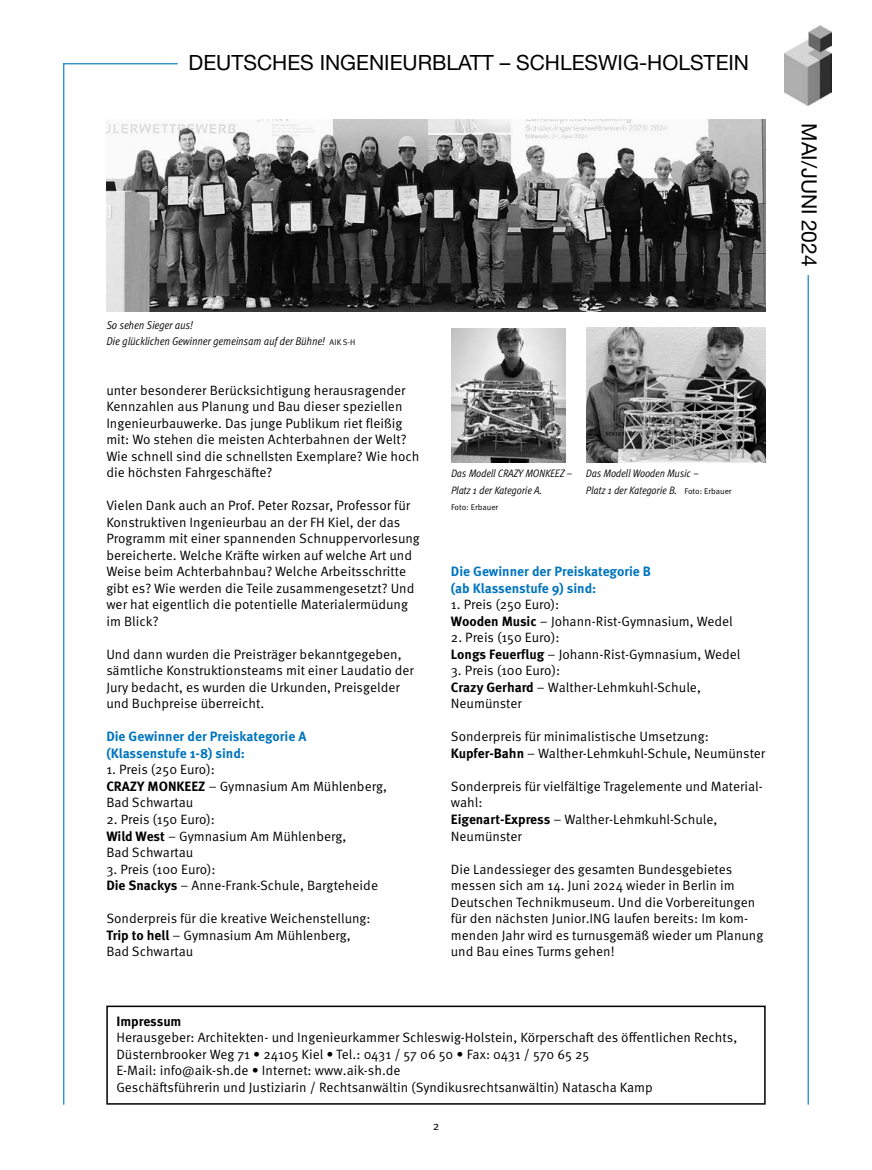
<style>
.page{position:relative;width:872px;height:1170px;background:#fff}
.page>*{position:absolute;margin:0;border:0;box-sizing:border-box;transform-origin:0 0}
.t1{font:21px "Helvetica Neue LT Std";color:#000}
.Fließtext{font:13.5px/16.5px "Meta OT Norm";color:#000}
.Impressum{font:13.5px/16.5px "Meta OT Norm";color:#000}
.Fließtext-2{font:700 13.5px/16.5px "Meta OT";color:#0075bf}
.Impressum-2{font:700 13.5px "Meta OT";letter-spacing:-.005em;color:#000}
.t2{font:12px "Meta OT Norm";color:#000}
.Bildunterschrift{font:11.25px/16.5px "Meta OT Cond Norm Ita";color:#000}
.Bildunterschrift-2{font:10.8px/16.5px "Meta OT Cond Norm Ita";color:#000}
.Bildunterschrift-3{font:8.25px "Meta OT Norm";color:#000}
.s1{font-family:"Meta OT Norm";font-size:8.25px}
.s2{font-family:"Meta OT";font-weight:700}
</style>
<div class="page">
<hr style="left:807px;top:222px;width:1px;height:882px;background:#0075bf">
<hr style="left:63px;top:63px;width:1px;height:1041px;background:#0075bf">
<hr style="left:63px;top:63px;width:115px;height:1px;background:#0075bf">
<div style="left:797px;top:123px;width:24px;height:152px;background:#fff"></div>
<img style="left:784px;top:26px;width:47px;height:79px">
<img style="left:106px;top:119px;width:659px;height:193px">
<div style="left:106px;top:1005px;width:659px;height:99px;border:2px solid #000"></div>
<img style="left:451px;top:328px;width:115px;height:134px">
<img style="left:586px;top:328px;width:180px;height:134px">
<h1 class="t1" style="left:189px;top:50px;width:562px">DEUTSCHES INGENIEURBLATT – SCHLESWIG-HOLSTEIN</h1>
<p class="Bildunterschrift" style="left:106px;top:316px;width:250px">So sehen Sieger aus!<br>Die glücklichen Gewinner gemeinsam auf der Bühne! <span class="s1">AIK S-H</span></p>
<p class="Fließtext" style="left:106px;top:382px;width:315px">unter besonderer Berücksichtigung herausragender Kennzahlen aus Planung und Bau dieser speziellen Ingenieurbauwerke. Das junge Publikum riet fleißig mit: Wo stehen die meisten Achterbahnen der Welt?<br>Wie schnell sind die schnellsten Exemplare? Wie hoch die höchsten Fahrgeschäfte?</p>
<p class="Fließtext" style="left:106px;top:497px;width:315px">Vielen Dank auch an Prof. Peter Rozsar, Professor für Konstruktiven Ingenieurbau an der FH Kiel, der das Programm mit einer spannenden Schnuppervorlesung bereicherte. Welche Kräfte wirken auf welche Art und Weise beim Achterbahnbau? Welche Arbeitsschritte gibt es? Wie werden die Teile zusammengesetzt? Und wer hat eigentlich die potentielle Materialermüdung im Blick?</p>
<p class="Fließtext" style="left:106px;top:646px;width:309px">Und dann wurden die Preisträger bekanntgegeben, sämtliche Konstruktionsteams mit einer Laudatio der Jury bedacht, es wurden die Urkunden, Preisgelder und Buchpreise überreicht.</p>
<p class="Fließtext-2" style="left:106px;top:728px;width:202px">Die Gewinner der Preiskategorie A (Klassenstufe 1-8) sind:</p>
<p class="Fließtext" style="left:106px;top:761px;width:282px">1. Preis (250 Euro):<br><span class="s2">CRAZY MONKEEZ</span> – Gymnasium Am Mühlenberg,<br>Bad Schwartau</p>
<p class="Fließtext" style="left:106px;top:811px;width:241px">2. Preis (150 Euro):<br><span class="s2">Wild West</span> – Gymnasium Am Mühlenberg,<br>Bad Schwartau</p>
<p class="Fließtext" style="left:106px;top:860px;width:273px">3. Preis (100 Euro):<br><span class="s2">Die Snackys</span> – Anne-Frank-Schule, Bargteheide</p>
<p class="Fließtext" style="left:106px;top:910px;width:266px">Sonderpreis für die kreative Weichenstellung:<br><span class="s2">Trip to hell</span> – Gymnasium Am Mühlenberg,<br>Bad Schwartau</p>
<p class="Bildunterschrift-2" style="left:451px;top:465px;width:123px">Das Modell CRAZY MONKEEZ –<br>Platz 1 der Kategorie A.</p>
<p class="Bildunterschrift-3" style="left:451px;top:502px;width:49px">Foto: Erbauer</p>
<p class="Bildunterschrift-2" style="left:586px;top:465px;width:147px">Das Modell Wooden Music –<br>Platz 1 der Kategorie B. <span class="s1">Foto: Erbauer</span></p>
<p class="Fließtext-2" style="left:451px;top:563px;width:202px">Die Gewinner der Preiskategorie B (ab Klassenstufe 9) sind:</p>
<p class="Fließtext" style="left:451px;top:596px;width:283px">1. Preis (250 Euro):<br><span class="s2">Wooden Music</span> – Johann-Rist-Gymnasium, Wedel</p>
<p class="Fließtext" style="left:451px;top:629px;width:291px">2. Preis (150 Euro):<br><span class="s2">Longs Feuerflug</span> – Johann-Rist-Gymnasium, Wedel</p>
<p class="Fließtext" style="left:451px;top:662px;width:251px">3. Preis (100 Euro):<br><span class="s2">Crazy Gerhard</span> – Walther-Lehmkuhl-Schule,<br>Neumünster</p>
<p class="Fließtext" style="left:451px;top:728px;width:316px">Sonderpreis für minimalistische Umsetzung:<br><span class="s2">Kupfer-Bahn</span> – Walther-Lehmkuhl-Schule, Neumünster</p>
<p class="Fließtext" style="left:451px;top:778px;width:314px">Sonderpreis für vielfältige Tragelemente und Material&shy;wahl:<br><span class="s2">Eigenart-Express</span> – Walther-Lehmkuhl-Schule,<br>Neumünster</p>
<p class="Fließtext" style="left:451px;top:860px;width:314px">Die Landessieger des gesamten Bundesgebietes messen sich am 14. Juni 2024 wieder in Berlin im Deutschen Technikmuseum. Und die Vorbereitungen für den nächsten Junior.ING laufen bereits: Im kom&shy;menden Jahr wird es turnusgemäß wieder um Planung und Bau eines Turms gehen!</p>
<p class="Impressum-2" style="left:116px;top:1012px;width:67px">Impressum</p>
<p class="Impressum" style="left:116px;top:1029px;width:622px">Herausgeber: Architekten- und Ingenieurkammer Schleswig-Holstein, Körperschaft des öffentlichen Rechts,<br>Düsternbrooker Weg 71 • 24105 Kiel • Tel.: 0431 / 57 06 50 • Fax: 0431 / 570 65 25</p>
<p class="Impressum" style="left:116px;top:1062px;width:286px">E-Mail: info@aik-sh.de • Internet: www.aik-sh.de</p>
<p class="Impressum" style="left:116px;top:1078px;width:538px">Geschäftsführerin und Justiziarin / Rechtsanwältin (Syndikusrechtsanwältin) Natascha Kamp</p>
<p class="t2" style="left:433px;top:1118px;width:8px">2</p>
<h1 class="t1" style="left:821px;top:123px;width:145px;rotate:90deg">MAI/JUNI 2024</h1>
</div>
